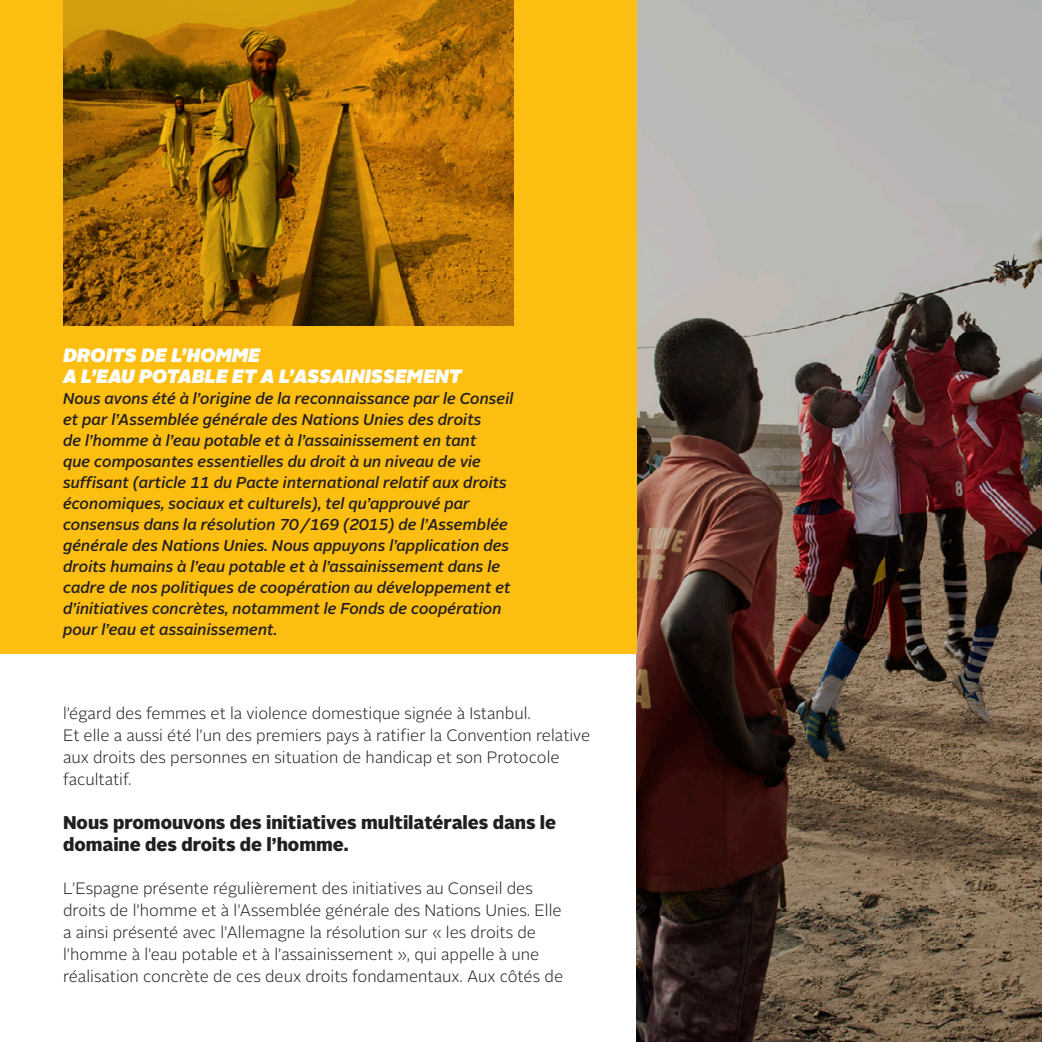
<style>
.page{position:relative;width:1042px;height:1042px;background:#fff}
.page>*{position:absolute;margin:0;border:0;box-sizing:border-box;transform-origin:0 0}
.TEXTO{font:italic 900 19.25px/21px "Alright Sans";color:#fff}
.TIT_2{font:900 18.38px/21.9px "Alright Sans";color:#231f20}
.TEXTO-2{font:300 16.45px/21.9px "Alright Sans";color:#231f20}
.TEXTO-3{font:italic 500 15.75px/21px "Alright Sans";color:#231f20}
</style>
<div class="page">
<img style="left:636px;top:0;width:406px;height:1042px">
<div style="left:0;top:0;width:636px;height:654px;background:#fdbe12"></div>
<img style="left:63px;top:0;width:450px;height:326px">
<p class="TEXTO" style="left:63px;top:345px;width:400px">DROITS DE L’HOMME<br>A L’EAU POTABLE ET A L’ASSAINISSEMENT</p>
<p class="TEXTO-3" style="left:63px;top:388px;width:452px">Nous avons été à l’origine de la reconnaissance par le Conseil et par l’Assemblée générale des Nations Unies des droits<br>de l’homme à l’eau potable et à l’assainissement en tant<br>que composantes essentielles du droit à un niveau de vie suffisant (article 11 du Pacte international relatif aux droits économiques, sociaux et culturels), tel qu’approuvé par consensus dans la résolution 70 / 169 (2015) de l’Assemblée générale des Nations Unies. Nous appuyons l’application des droits humains à l’eau potable et à l’assainissement dans le cadre de nos politiques de coopération au développement et d’initiatives concrètes, notamment le Fonds de coopération pour l’eau et assainissement.</p>
<p class="TEXTO-2" style="left:63px;top:703px;width:469px">l’égard des femmes et la violence domestique signée à Istanbul.</p>
<p class="TEXTO-2" style="left:63px;top:725px;width:529px">Et elle a aussi été l’un des premiers pays à ratifier la Convention relative aux droits des personnes en situation de handicap et son Protocole facultatif.</p>
<p class="TIT_2" style="left:63px;top:811px;width:495px">Nous promouvons des initiatives multilatérales dans le domaine des droits de l’homme.</p>
<p class="TEXTO-2" style="left:63px;top:878px;width:502px">L’Espagne présente régulièrement des initiatives au Conseil des droits de l’homme et à l’Assemblée générale des Nations Unies. Elle a ainsi présenté avec l’Allemagne la résolution sur « les droits de l’homme à l’eau potable et à l’assainissement », qui appelle à une réalisation concrète de ces deux droits fondamentaux. Aux côtés de</p>
</div>
